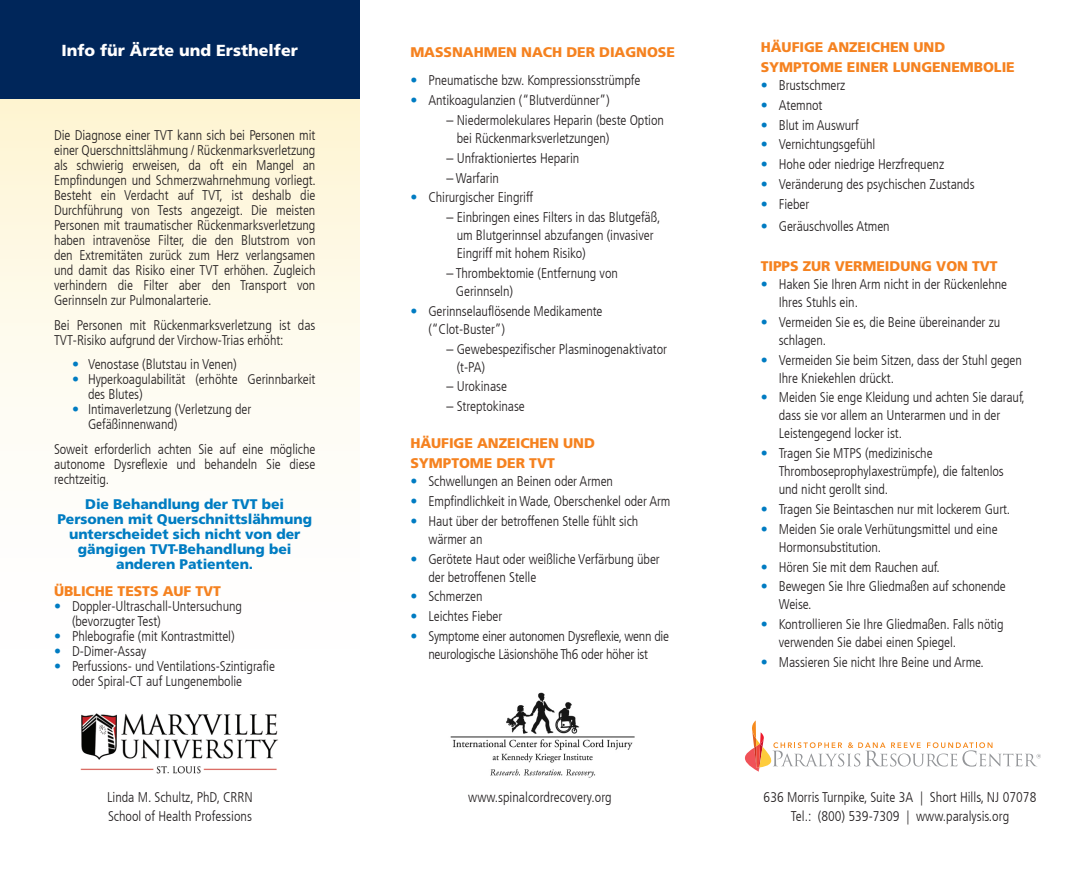
<style>
.page{position:relative;width:1080px;height:882px;background:#fff}
.page>*{position:absolute;margin:0;border:0;box-sizing:border-box;transform-origin:0 0}
.t1{font:900 16px "Frutiger";color:#fff}
.t2{font:300 condensed 14px/18px "Frutiger LT";letter-spacing:-.005em;color:#231f20}
.t3{font:900 14px/20px "Frutiger";letter-spacing:-.005em;color:#f58220}
.t4{font:900 14px/15px "Frutiger";letter-spacing:-.005em;color:#007cc2;text-align:center}
.s1{color:#007cc2}
</style>
<div class="page">
<div style="left:0;top:89px;width:360px;height:635px;background:linear-gradient(to bottom,#fef5d7,#fff)"></div>
<div style="left:0;top:0;width:360px;height:98px;background:#00265a"></div>
<img style="left:450px;top:692px;width:185px;height:86px">
<svg style="left:745px;top:720px;width:296px;height:52px"></svg>
<img style="left:72px;top:710px;width:208px;height:64px">
<p class="t1" style="left:61px;top:41px;width:238px">Info für Ärzte und Ersthelfer</p>
<p class="t2" style="left:54px;top:128px;width:263px;line-height:15px;text-align:justify">Die Diagnose einer TVT kann sich bei Personen mit einer Querschnittslähmung / Rückenmarksverletzung als schwierig erweisen, da oft ein Mangel an Empfindungen und Schmerzwahrnehmung vorliegt.<br>Besteht ein Verdacht auf TVT, ist deshalb die Durchführung von Tests angezeigt. Die meisten Personen mit traumatischer Rückenmarksverletzung haben intravenöse Filter, die den Blutstrom von den Extremitäten zurück zum Herz verlangsamen und damit das Risiko einer TVT erhöhen. Zugleich verhindern die Filter aber den Transport von Gerinnseln zur Pulmonalarterie.</p>
<p class="t2" style="left:54px;top:318px;width:263px;line-height:15px">Bei Personen mit Rückenmarksverletzung ist das<br>TVT-Risiko aufgrund der Virchow-Trias erhöht:</p>
<p class="t2" style="left:72px;top:355px;width:166px"><span class="s1">•</span> Venostase (Blutstau in Venen)</p>
<p class="t2" style="left:88px;top:372px;width:229px;line-height:15px;text-indent:-16px"><span class="s1">•</span> Hyperkoagulabilität (erhöhte Gerinnbarkeit des Blutes)</p>
<p class="t2" style="left:88px;top:402px;width:165px;line-height:15px;text-indent:-16px"><span class="s1">•</span> Intimaverletzung (Verletzung der<br>Gefäßinnenwand)</p>
<p class="t2" style="left:54px;top:442px;width:263px;line-height:15px;text-align:justify">Soweit erforderlich achten Sie auf eine mögliche autonome Dysreflexie und behandeln Sie diese rechtzeitig.</p>
<p class="t4" style="left:57px;top:496px;width:256px">Die Behandlung der TVT bei<br>Personen mit Querschnittslähmung unterscheidet sich nicht von der gängigen TVT-Behandlung bei anderen Patienten.</p>
<p class="t3" style="left:54px;top:581px;width:169px">ÜBLICHE TESTS AUF TVT</p>
<p class="t2" style="left:72px;top:599px;width:172px;line-height:15px;text-indent:-18px"><span class="s1">•</span> Doppler-Ultraschall-Untersuchung (bevorzugter Test)</p>
<p class="t2" style="left:54px;top:627px;width:182px"><span class="s1">•</span> Phlebografie (mit Kontrastmittel)</p>
<p class="t2" style="left:54px;top:642px;width:94px"><span class="s1">•</span> D-Dimer-Assay</p>
<p class="t2" style="left:72px;top:659px;width:205px;line-height:15px;text-indent:-18px"><span class="s1">•</span> Perfussions- und Ventilations-Szintigrafie oder Spiral-CT auf Lungenembolie</p>
<p class="t3" style="left:410px;top:42px;width:266px">MASSNAHMEN NACH DER DIAGNOSE</p>
<p class="t2" style="left:410px;top:72px;width:232px"><span class="s1">•</span> Pneumatische bzw. Kompressionsstrümpfe</p>
<p class="t2" style="left:410px;top:92px;width:201px"><span class="s1">•</span> Antikoagulanzien (“Blutverdünner”)</p>
<p class="t2" style="left:457px;top:111px;width:209px;text-indent:-10px">– Niedermolekulares Heparin (beste Option bei Rückenmarksverletzungen)</p>
<p class="t2" style="left:446px;top:149px;width:134px">– Unfraktioniertes Heparin</p>
<p class="t2" style="left:446px;top:169px;width:54px">– Warfarin</p>
<p class="t2" style="left:410px;top:189px;width:124px"><span class="s1">•</span> Chirurgischer Eingriff</p>
<p class="t2" style="left:457px;top:209px;width:205px;text-indent:-10px">– Einbringen eines Filters in das Blutgefäß, um Blutgerinnsel abzufangen (invasiver<br>Eingriff mit hohem Risiko)</p>
<p class="t2" style="left:456px;top:264px;width:163px;text-indent:-10px">– Thrombektomie (Entfernung von<br>Gerinnseln)</p>
<p class="t2" style="left:428px;top:302px;width:176px;text-indent:-18px"><span class="s1">•</span> Gerinnselauflösende Medikamente (“Clot-Buster”)</p>
<p class="t2" style="left:457px;top:340px;width:212px;text-indent:-10px">– Gewebespezifischer Plasminogenaktivator (t-PA)</p>
<p class="t2" style="left:446px;top:378px;width:62px">– Urokinase</p>
<p class="t2" style="left:446px;top:398px;width:80px">– Streptokinase</p>
<p class="t3" style="left:410px;top:433px;width:186px">HÄUFIGE ANZEICHEN UND<br>SYMPTOME DER TVT</p>
<p class="t2" style="left:410px;top:473px;width:204px"><span class="s1">•</span> Schwellungen an Beinen oder Armen</p>
<p class="t2" style="left:410px;top:492px;width:262px"><span class="s1">•</span> Empfindlichkeit in Wade, Oberschenkel oder Arm</p>
<p class="t2" style="left:428px;top:512px;width:211px;text-indent:-18px"><span class="s1">•</span> Haut über der betroffenen Stelle fühlt sich wärmer an</p>
<p class="t2" style="left:428px;top:550px;width:233px;text-indent:-18px"><span class="s1">•</span> Gerötete Haut oder weißliche Verfärbung über der betroffenen Stelle</p>
<p class="t2" style="left:410px;top:588px;width:74px"><span class="s1">•</span> Schmerzen</p>
<p class="t2" style="left:410px;top:608px;width:93px"><span class="s1">•</span> Leichtes Fieber</p>
<p class="t2" style="left:410px;top:627px;width:260px;text-align:center"><span class="s1">•</span> Symptome einer autonomen Dysreflexie, wenn die neurologische Läsionshöhe Th6 oder höher ist</p>
<p class="t2" style="left:107px;top:788px;width:147px">Linda M. Schultz, PhD, CRRN</p>
<p class="t2" style="left:468px;top:788px;width:145px">www.spinalcordrecovery.org</p>
<p class="t2" style="left:108px;top:808px;width:145px">School of Health Professions</p>
<p class="t3" style="left:761px;top:37px;width:256px">HÄUFIGE ANZEICHEN UND<br>SYMPTOME EINER LUNGENEMBOLIE</p>
<p class="t2" style="left:761px;top:76px;width:86px"><span class="s1">•</span> Brustschmerz</p>
<p class="t2" style="left:761px;top:96px;width:63px"><span class="s1">•</span> Atemnot</p>
<p class="t2" style="left:761px;top:116px;width:99px"><span class="s1">•</span> Blut im Auswurf</p>
<p class="t2" style="left:761px;top:136px;width:116px"><span class="s1">•</span> Vernichtungsgefühl</p>
<p class="t2" style="left:761px;top:155px;width:185px"><span class="s1">•</span> Hohe oder niedrige Herzfrequenz</p>
<p class="t2" style="left:761px;top:175px;width:215px"><span class="s1">•</span> Veränderung des psychischen Zustands</p>
<p class="t2" style="left:761px;top:195px;width:50px"><span class="s1">•</span> Fieber</p>
<p class="t2" style="left:761px;top:217px;width:130px"><span class="s1">•</span> Geräuschvolles Atmen</p>
<p class="t3" style="left:761px;top:256px;width:238px">TIPPS ZUR VERMEIDUNG VON TVT</p>
<p class="t2" style="left:779px;top:275px;width:230px;text-indent:-18px"><span class="s1">•</span> Haken Sie Ihren Arm nicht in der Rückenlehne<br>Ihres Stuhls ein.</p>
<p class="t2" style="left:779px;top:313px;width:223px;text-indent:-18px"><span class="s1">•</span> Vermeiden Sie es, die Beine übereinander zu schlagen.</p>
<p class="t2" style="left:779px;top:351px;width:245px;text-indent:-18px"><span class="s1">•</span> Vermeiden Sie beim Sitzen, dass der Stuhl gegen<br>Ihre Kniekehlen drückt.</p>
<p class="t2" style="left:779px;top:389px;width:248px;text-indent:-18px"><span class="s1">•</span> Meiden Sie enge Kleidung und achten Sie darauf, dass sie vor allem an Unterarmen und in der<br>Leistengegend locker ist.</p>
<p class="t2" style="left:779px;top:444px;width:227px;text-indent:-18px"><span class="s1">•</span> Tragen Sie MTPS (medizinische<br>Thromboseprophylaxestrümpfe), die faltenlos und nicht gerollt sind.</p>
<p class="t2" style="left:761px;top:500px;width:251px"><span class="s1">•</span> Tragen Sie Beintaschen nur mit lockerem Gurt.</p>
<p class="t2" style="left:779px;top:520px;width:220px;text-indent:-18px"><span class="s1">•</span> Meiden Sie orale Verhütungsmittel und eine<br>Hormonsubstitution.</p>
<p class="t2" style="left:761px;top:558px;width:181px"><span class="s1">•</span> Hören Sie mit dem Rauchen auf.</p>
<p class="t2" style="left:779px;top:578px;width:229px;text-indent:-18px"><span class="s1">•</span> Bewegen Sie Ihre Gliedmaßen auf schonende<br>Weise.</p>
<p class="t2" style="left:779px;top:615px;width:226px;text-indent:-18px"><span class="s1">•</span> Kontrollieren Sie Ihre Gliedmaßen. Falls nötig verwenden Sie dabei einen Spiegel.</p>
<p class="t2" style="left:761px;top:653px;width:225px"><span class="s1">•</span> Massieren Sie nicht Ihre Beine und Arme.</p>
<p class="t2" style="left:764px;top:788px;width:274px">636 Morris Turnpike, Suite 3A | Short Hills, NJ 07078</p>
<p class="t2" style="left:791px;top:808px;width:220px">Tel.: (800) 539-7309 | www.paralysis.org</p>
</div>
